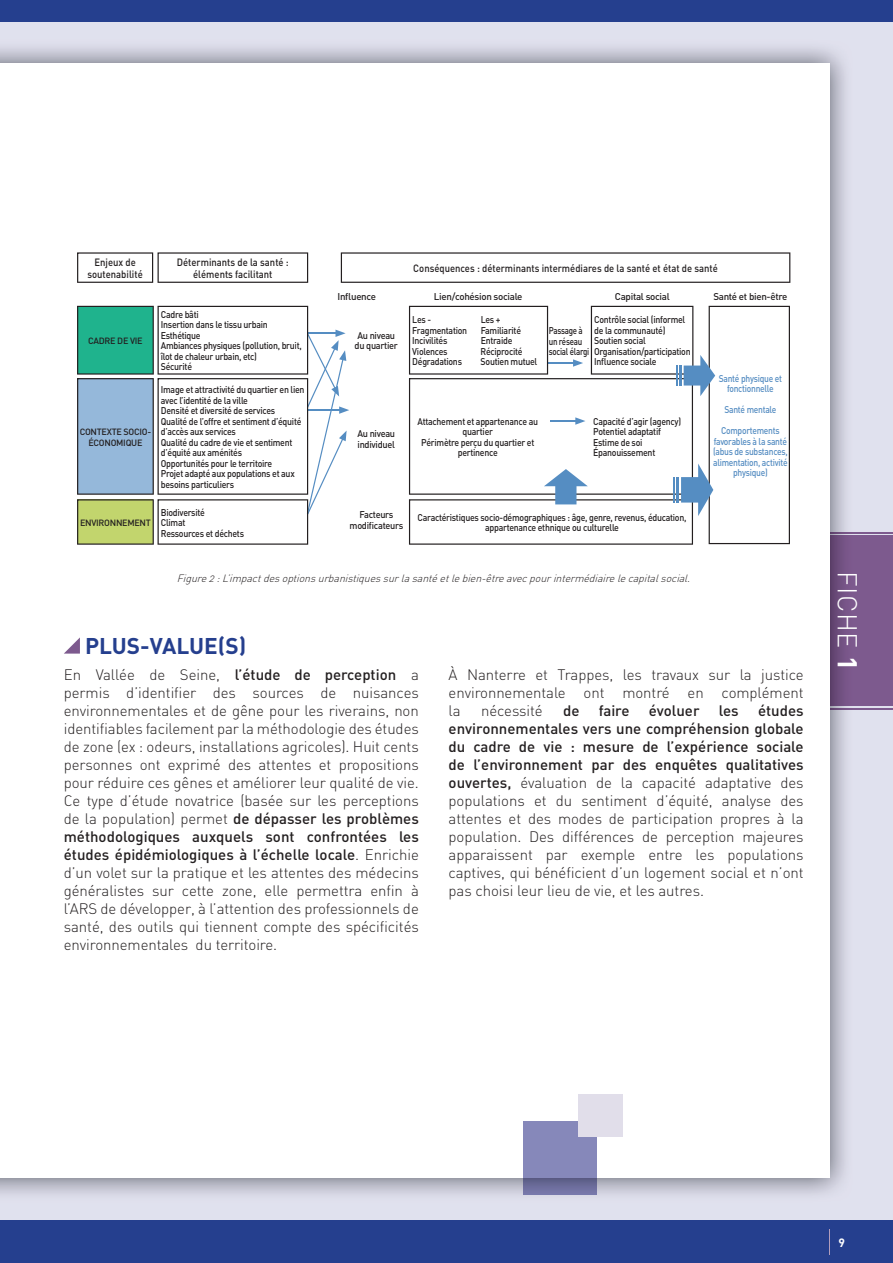
<style>
.page{position:relative;width:893px;height:1263px;background:#e0e1ee}
.page>*{position:absolute;margin:0;border:0;box-sizing:border-box;transform-origin:0 0}
.t1{font:300 27px "DIN";color:#fff}
.t2{font:700 22.5px "DIN";color:#253f8e}
.t3{font:15px/18px "DIN Light Alternate";letter-spacing:-.005em;color:#231f20;text-align:justify}
.t4{font:500 15px/18px "DIN";color:#231f20;text-align:justify}
.t5{font:700 12px "DIN";color:#fff}
.t6{font:500 10.5px/11.2px "DIN";color:#231f20;text-align:center;scale:.9 1}
.t7{font:italic 10.5px "DIN Light Alternate";color:#231f20}
.t8{font:500 9.75px/10.5px "DIN";letter-spacing:-.03em;color:#231f20;scale:.9 1}
.t9{font:500 9.75px/10.5px "DIN";letter-spacing:-.03em;color:#558dc2;text-align:center;scale:.87 1}
.t10{font:500 9.75px "DIN";letter-spacing:-.03em;color:#231f20}
.t11{font:500 9.75px/10.5px "DIN";letter-spacing:-.03em;color:#231f20;scale:.94 1}
.t12{font:500 9.75px/10.5px "DIN";letter-spacing:-.03em;color:#231f20;scale:.82 1}
.t13{font:500 9px/11.2px "DIN";letter-spacing:-.03em;color:#231f20;text-align:center}
.s1{font-family:"DIN Light Alternate";font-weight:400}
.s2{font-family:"DIN";font-weight:500}
.s3{font-weight:700}
</style>
<div class="page">
<hr style="left:0;top:532px;width:893px;height:2px;background:#7d5a8e">
<hr style="left:0;top:708px;width:893px;height:1px;background:#7d5a8e">
<div style="left:0;top:536px;width:893px;height:170px;background:#7d5a8e"></div>
<div style="left:0;top:1220px;width:893px;height:43px;background:#253f8e"></div>
<div style="left:0;top:0;width:893px;height:21px;background:#253f8e"></div>
<svg style="left:829px;top:1229px;width:1px;height:25px"></svg>
<img style="left:0;top:48px;width:853px;height:488px">
<img style="left:829px;top:532px;width:24px;height:2px">
<img style="left:0;top:706px;width:853px;height:489px">
<svg style="left:829px;top:708px;width:24px;height:1px"></svg>
<img style="left:829px;top:536px;width:14px;height:170px">
<div style="left:0;top:64px;width:829px;height:1114px;background:#fff"></div>
<svg style="left:64px;top:637px;width:16px;height:17px"></svg>
<img style="left:523px;top:1178px;width:73px;height:17px">
<div style="left:523px;top:1122px;width:73px;height:56px;background:#8688ba"></div>
<div style="left:578px;top:1094px;width:45px;height:42px;background:#e1deea"></div>
<svg style="left:77px;top:252px;width:231px;height:31px"></svg>
<svg style="left:341px;top:252px;width:449px;height:31px"></svg>
<svg style="left:77px;top:306px;width:272px;height:239px"></svg>
<svg style="left:409px;top:306px;width:381px;height:239px"></svg>
<p class="t6" style="left:87px;top:257px;width:63px">Enjeux de soutenabilité</p>
<p class="t6" style="left:177px;top:257px;width:126px">Déterminants de la santé : éléments facilitant</p>
<p class="t6" style="left:413px;top:262px;width:340px">Conséquences : déterminants intermédiares de la santé et état de santé</p>
<p class="t13" style="left:88px;top:335px;width:56px">CADRE DE VIE</p>
<p class="t13" style="left:80px;top:425px;width:73px">CONTEXTE SOCIO-<br>ÉCONOMIQUE</p>
<p class="t13" style="left:80px;top:516px;width:72px">ENVIRONNEMENT</p>
<p class="t8" style="left:161px;top:309px;width:158px">Cadre bâti<br>Insertion dans le tissu urbain<br>Esthétique<br>Ambiances physiques (pollution, bruit, îlot de chaleur urbain, etc)<br>Sécurité</p>
<p class="t8" style="left:161px;top:384px;width:161px">Image et attractivité du quartier en lien avec l’identité de la ville<br>Densité et diversité de services<br>Qualité de l’offre et sentiment d’équité d’accès aux services<br>Qualité du cadre de vie et sentiment d’équité aux aménités<br>Opportunités pour le territoire<br>Projet adapté aux populations et aux besoins particuliers</p>
<p class="t8" style="left:161px;top:506px;width:94px">Biodiversité<br>Climat<br>Ressources et déchets</p>
<p class="t10" style="left:337px;top:290px;width:40px">Influence</p>
<p class="t10" style="left:434px;top:290px;width:90px">Lien/cohésion sociale</p>
<p class="t10" style="left:615px;top:290px;width:56px">Capital social</p>
<p class="t10" style="left:713px;top:290px;width:76px">Santé et bien-être</p>
<p class="t11" style="left:355px;top:330px;width:48px">Au niveau du quartier</p>
<p class="t12" style="left:549px;top:325px;width:51px">Passage à un réseau social élargi</p>
<p class="t8" style="left:594px;top:314px;width:109px">Contrôle social (informel de la communauté)<br>Soutien social<br>Organisation/participation<br>Influence sociale</p>
<p class="t8" style="left:412px;top:314px;width:23px">Les -</p>
<p class="t8" style="left:481px;top:314px;width:24px">Les +</p>
<p class="t8" style="left:412px;top:325px;width:63px">Fragmentation</p>
<p class="t8" style="left:481px;top:325px;width:46px">Familiarité</p>
<p class="t8" style="left:412px;top:335px;width:41px">Incivilités</p>
<p class="t8" style="left:481px;top:335px;width:37px">Entraide</p>
<p class="t8" style="left:412px;top:346px;width:41px">Violences</p>
<p class="t8" style="left:481px;top:346px;width:48px">Réciprocité</p>
<p class="t8" style="left:412px;top:356px;width:57px">Dégradations</p>
<p class="t8" style="left:481px;top:356px;width:65px">Soutien mutuel</p>
<p class="t11" style="left:357px;top:428px;width:42px">Au niveau individuel</p>
<p class="t8" style="left:418px;top:416px;width:135px">Attachement et appartenance au</p>
<p class="t8" style="left:593px;top:416px;width:99px">Capacité d’agir (agency)</p>
<p class="t8" style="left:463px;top:426px;width:35px">quartier</p>
<p class="t8" style="left:593px;top:426px;width:77px">Potentiel adaptatif</p>
<p class="t8" style="left:421px;top:437px;width:127px">Périmètre perçu du quartier et</p>
<p class="t8" style="left:593px;top:437px;width:56px">Estime de soi</p>
<p class="t8" style="left:458px;top:447px;width:46px">pertinence</p>
<p class="t8" style="left:593px;top:447px;width:71px">Épanouissement</p>
<p class="t11" style="left:350px;top:509px;width:59px;text-align:center">Facteurs modificateurs</p>
<p class="t8" style="left:418px;top:512px;width:300px;text-align:center">Caractéristiques socio-démographiques : âge, genre, revenus, éducation, appartenance ethnique ou culturelle</p>
<p class="t9" style="left:719px;top:373px;width:74px">Santé physique et fonctionnelle</p>
<p class="t9" style="left:721px;top:399px;width:69px;line-height:21px">Santé mentale<br>Comportements</p>
<p class="t9" style="left:713px;top:436px;width:87px">favorables à la santé (abus de substances, alimentation, activité physique)</p>
<p class="t7" style="left:177px;top:571px;width:518px">Figure2:L’impactdesoptionsurbanistiquessurlasantéetlebien-êtreavecpourintermédiairelecapitalsocial.</p>
<h2 class="t2" style="left:85px;top:631px;width:163px">PLUS-VALUE(S)</h2>
<p class="t4" style="left:64px;top:665px;width:357px"><span class="s1">En Vallée de Seine,</span> l’étude de perception <span class="s1">a</span></p>
<p class="t3" style="left:64px;top:683px;width:357px">permis d’identifier des sources de nuisances environnementales et de gêne pour les riverains, non identifiables facilement par la méthodologie des études de zone (ex : odeurs, installations agricoles). Huit cents personnes ont exprimé des attentes et propositions pour réduire ces gênes et améliorer leur qualité de vie.<br>Ce type d’étude novatrice (basée sur les perceptions</p>
<p class="t4" style="left:64px;top:809px;width:357px"><span class="s1">de la population) permet</span> de dépasser les problèmes méthodologiques auxquels sont confrontées les études épidémiologiques à l’échelle locale<span class="s1">. Enrichie</span></p>
<p class="t3" style="left:64px;top:863px;width:357px">d’un volet sur la pratique et les attentes des médecins généralistes sur cette zone, elle permettra enfin à l’ARS de développer, à l’attention des professionnels de santé, des outils qui tiennent compte des spécificités environnementales du territoire.</p>
<p class="t3" style="left:449px;top:665px;width:357px">À Nanterre et Trappes, les travaux sur la justice environnementale ont montré en complément la</p>
<p class="t4" style="left:449px;top:701px;width:357px;text-indent:309px">études environnementales vers une compréhension globale du cadre de vie : mesure de l’expérience sociale de l’environnement par des enquêtes qualitatives</p>
<p class="t3" style="left:449px;top:773px;width:357px"><span class="s2">ouvertes,</span> évaluation de la capacité adaptative des populations et du sentiment d’équité, analyse des attentes et des modes de participation propres à la population. Des différences de perception majeures apparaissent par exemple entre les populations captives, qui bénéficient d’un logement social et n’ont pas choisi leur lieu de vie, et les autres.</p>
<p class="t3" style="left:481px;top:701px;width:63px">nécessité</p>
<p class="t4" style="left:563px;top:701px;width:18px">de</p>
<p class="t4" style="left:599px;top:701px;width:32px">faire</p>
<p class="t4" style="left:649px;top:701px;width:52px">évoluer</p>
<p class="t4" style="left:719px;top:701px;width:21px">les</p>
<h1 class="t1" style="left:864px;top:571px;width:102px;rotate:90deg">FICHE <span class="s3">1</span></h1>
<p class="t5" style="left:838px;top:1234px;width:8px">9</p>
</div>
